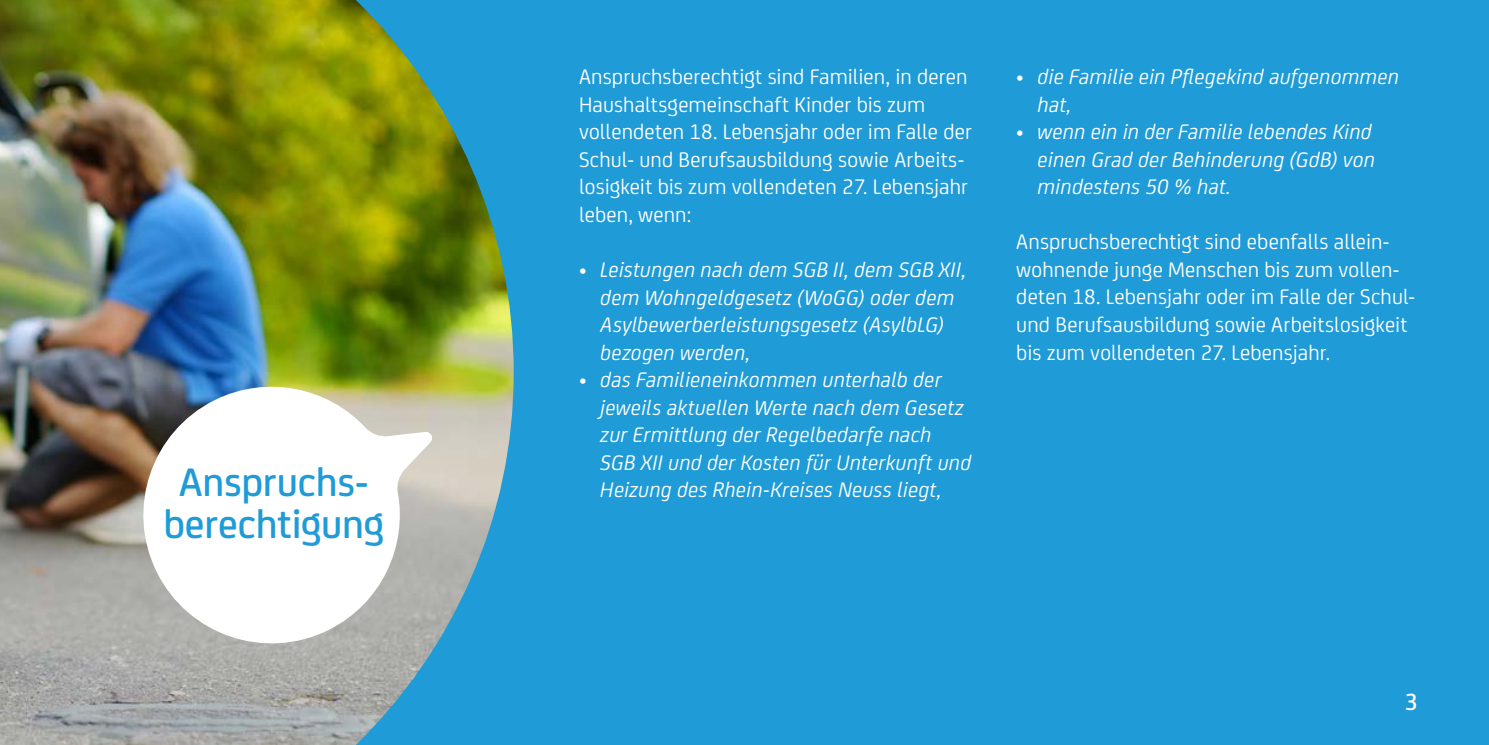
<style>
.page{position:relative;width:1489px;height:745px;background:#fff}
.page>*{position:absolute;margin:0;border:0;box-sizing:border-box;transform-origin:0 0}
.t1{font:500 42.5px/42.5px "FS Joey";letter-spacing:-.005em;color:#1f9bd7;text-align:center}
.t2{font:500 25px "FS Joey";color:#fff}
.t3{font:italic 22.5px/27.5px "FS Joey";letter-spacing:.01em;color:#fff}
.t4{font:22.5px/27.5px "FS Joey";letter-spacing:.005em;color:#fff}
.s1{font-weight:500;font-style:normal}
</style>
<div class="page">
<div style="left:0;top:0;width:1488px;height:744px;background:#1f9bd7"></div>
<img style="left:0;top:0;width:513px;height:744px">
<svg style="left:125px;top:374px;width:307px;height:287px;background:#d8d9d4"></svg>
<h1 class="t1" style="left:163px;top:457px;width:222px">Anspruchs&shy;berechtigung</h1>
<p class="t4" style="left:579px;top:62px;width:394px">Anspruchsberechtigt sind Familien, in deren Haushaltsgemeinschaft Kinder bis zum vollendeten 18. Lebensjahr oder im Falle der Schul- und Berufsausbildung sowie Arbeits&shy;losigkeit bis zum vollendeten 27. Lebensjahr leben, wenn:</p>
<p class="t3" style="left:600px;top:254px;width:367px;text-indent:-21px"><span class="s1">•</span> Leistungen nach dem SGB II, dem SGB XII, dem Wohngeldgesetz (WoGG) oder dem Asylbewerberleistungsgesetz (AsylbLG) bezogen werden,</p>
<p class="t3" style="left:600px;top:364px;width:372px;text-indent:-21px"><span class="s1">•</span> das Familieneinkommen unterhalb der jeweils aktuellen Werte nach dem Gesetz zur Ermittlung der Regelbedarfe nach SGB XII und der Kosten für Unterkunft und Heizung des Rhein-Kreises Neuss liegt,</p>
<p class="t3" style="left:1037px;top:62px;width:363px;text-indent:-21px"><span class="s1">•</span> die Familie ein Pflegekind aufgenommen hat,</p>
<p class="t3" style="left:1037px;top:117px;width:339px;text-indent:-21px"><span class="s1">•</span> wenn ein in der Familie lebendes Kind einen Grad der Behinderung (GdB) von mindestens 50 % hat.</p>
<p class="t4" style="left:1016px;top:227px;width:400px">Anspruchsberechtigt sind ebenfalls allein&shy;wohnende junge Menschen bis zum vollen&shy;deten 18. Lebensjahr oder im Falle der Schul&shy;und Berufsausbildung sowie Arbeitslosigkeit bis zum vollendeten 27. Lebensjahr.</p>
<p class="t2" style="left:1404px;top:682px;width:15px">3</p>
</div>
